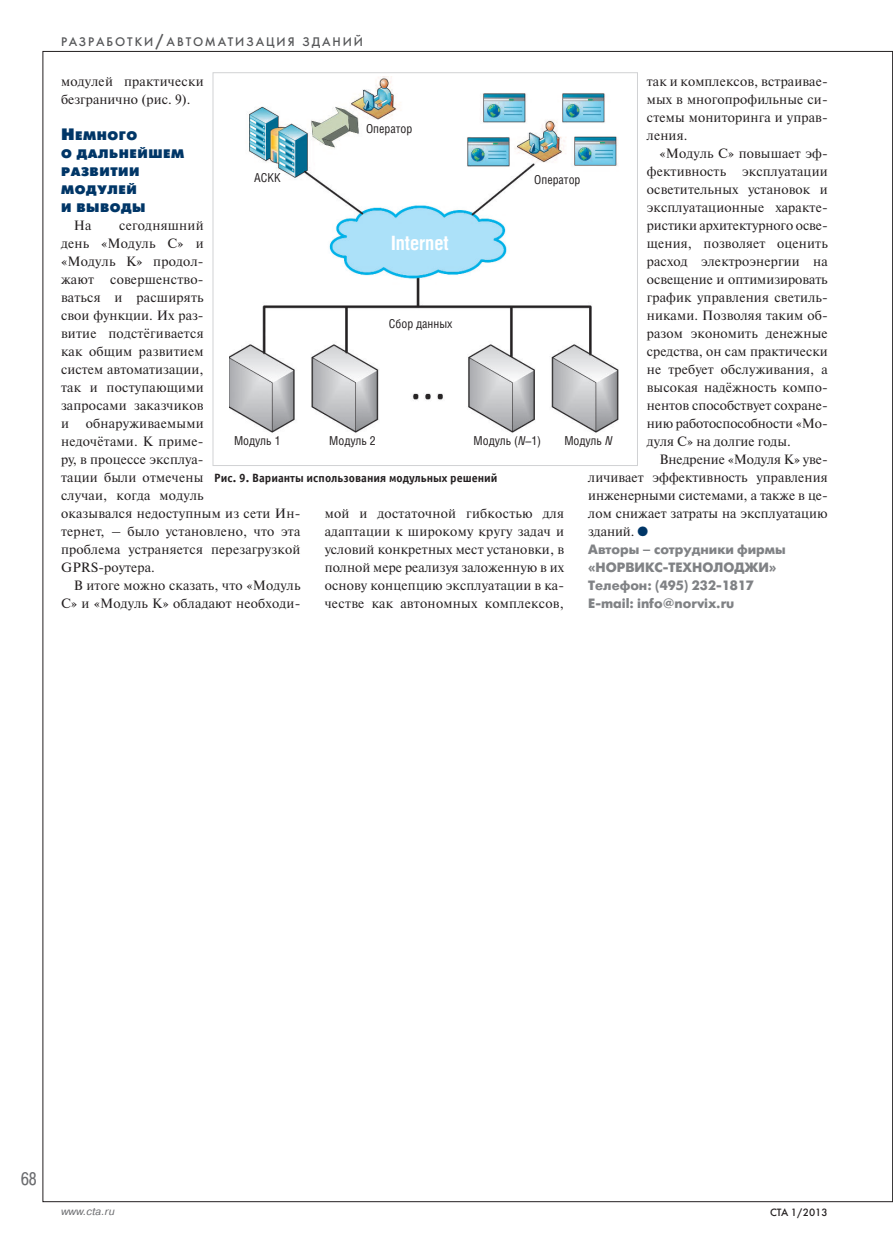
<style>
.page{position:relative;width:893px;height:1251px;background:#fff}
.page>*{position:absolute;margin:0;border:0;box-sizing:border-box;transform-origin:0 0}
.t1{font:700 19.65px "Helios Cond";color:#fff}
.t2{font:18px "Pragmatica Cond C";color:#6c6d70}
.t3{font:13.5px/18px "Newton C";letter-spacing:.015em;color:#231f20;text-align:justify}
.t4{font:700 13.5px/18px "Futuris C";color:#808285}
.t5{font:12.3px "Helios Cond";color:#231f20}
.t6{font:12.3px/18px "Futuris XC";letter-spacing:.045em;color:#003667}
.t7{font:12.3px "Futuris C";letter-spacing:.155em;color:#57585a}
.t8{font:700 12px "Officina Sans C";color:#231f20}
.t9{font:italic 10.5px "Pragmatica C";color:#6c6d70}
.t10{font:10.5px "Futuris C";color:#231f20}
.s1{font-size:16.5px}
.s2{color:#003667}
.s3{font-style:italic}
</style>
<div class="page">
<img style="left:229px;top:76px;width:390px;height:357px">
<p class="t7" style="left:61px;top:34px;width:303px">РАЗРАБОТКИ<span class="s1">/</span>АВТОМАТИЗАЦИЯ ЗДАНИЙ</p>
<p class="t3" style="left:61px;top:72px;width:144px">модулей практически безгранично (рис. 9).</p>
<p class="t6" style="left:61px;top:127px;width:125px"><span class="s1">Н</span>ЕМНОГО<br>О ДАЛЬНЕЙШЕМ<br>РАЗВИТИИ<br>МОДУЛЕЙ<br>И ВЫВОДЫ</p>
<p class="t3" style="left:74px;top:216px;width:19px">На</p>
<p class="t3" style="left:647px;top:72px;width:182px">так и комплексов, встраивае&shy;мых в многопрофильные си&shy;стемы мониторинга и управ&shy;ления.</p>
<p class="t3" style="left:647px;top:144px;width:182px;text-indent:13px">«Модуль С» повышает эф&shy;фективность эксплуатации осветительных установок и эксплуатационные характе&shy;ристики архитектурного осве&shy;щения, позволяет оценить расход электроэнергии на освещение и оптимизировать график управления светиль&shy;никами. Позволяя таким об&shy;разом экономить денежные средства, он сам практически не требует обслуживания, а высокая надёжность компо&shy;нентов способствует сохране&shy;нию работоспособности «Мо&shy;дуля С» на долгие годы.</p>
<p class="t3" style="left:588px;top:450px;width:241px;text-indent:71px">Внедрение «Модуля К» уве&shy;личивает эффективность управления инженерными системами, а также в це&shy;лом снижает затраты на эксплуатацию зданий. <span class="s2">●</span></p>
<p class="t4" style="left:588px;top:540px;width:199px">Авторы – сотрудники фирмы «НОРВИКС-ТЕХНОЛОДЖИ»<br>Телефон: (495) 232-1817<br>E-mail: info@norvix.ru</p>
<p class="t5" style="left:366px;top:124px;width:48px">Оператор</p>
<p class="t5" style="left:254px;top:173px;width:28px">АСКК</p>
<p class="t5" style="left:534px;top:175px;width:48px">Оператор</p>
<p class="t3" style="left:61px;top:216px;width:144px;text-indent:58px">сегодняшний день «Модуль С» и «Модуль К» продол&shy;жают совершенство&shy;ваться и расширять свои функции. Их раз&shy;витие подстёгивается как общим развитием систем автоматизации, так и поступающими запросами заказчиков и</p>
<h1 class="t1" style="left:391px;top:235px;width:59px">Internet</h1>
<p class="t5" style="left:389px;top:319px;width:65px">Сбор данных</p>
<p class="t3" style="left:61px;top:414px;width:241px;text-align:left;text-indent:25px">обнаруживаемыми<br>недочётами. К приме-<br>ру, в процессе эксплуа-<br>тации были отмечены<br>случаи, когда модуль<br>оказывался недоступным из сети Ин&shy;тернет, – было установлено, что эта проблема устраняется перезагрузкой<br>GPRS-роутера.</p>
<p class="t3" style="left:61px;top:576px;width:241px;text-align:right">В итоге можно сказать, что «Модуль<br>С» и «Модуль К» обладают необходи-</p>
<p class="t5" style="left:234px;top:436px;width:48px">Модуль 1</p>
<p class="t5" style="left:329px;top:436px;width:48px">Модуль 2</p>
<p class="t5" style="left:474px;top:436px;width:69px">Модуль (<span class="s3">N</span>–1)</p>
<p class="t5" style="left:564px;top:436px;width:49px">Модуль <span class="s3">N</span></p>
<p class="t8" style="left:214px;top:471px;width:285px">Рис. 9. Варианты использования модульных решений</p>
<p class="t3" style="left:325px;top:504px;width:241px">мой и достаточной гибкостью для адаптации к широкому кругу задач и условий конкретных мест установки, в полной мере реализуя заложенную в их основу концепцию эксплуатации в ка&shy;честве как автономных комплексов,</p>
<h2 class="t2" style="left:21px;top:1167px;width:17px">68</h2>
<p class="t9" style="left:61px;top:1204px;width:55px">www.cta.ru</p>
<p class="t10" style="left:770px;top:1206px;width:59px">СТА 1/2013</p>
</div>
